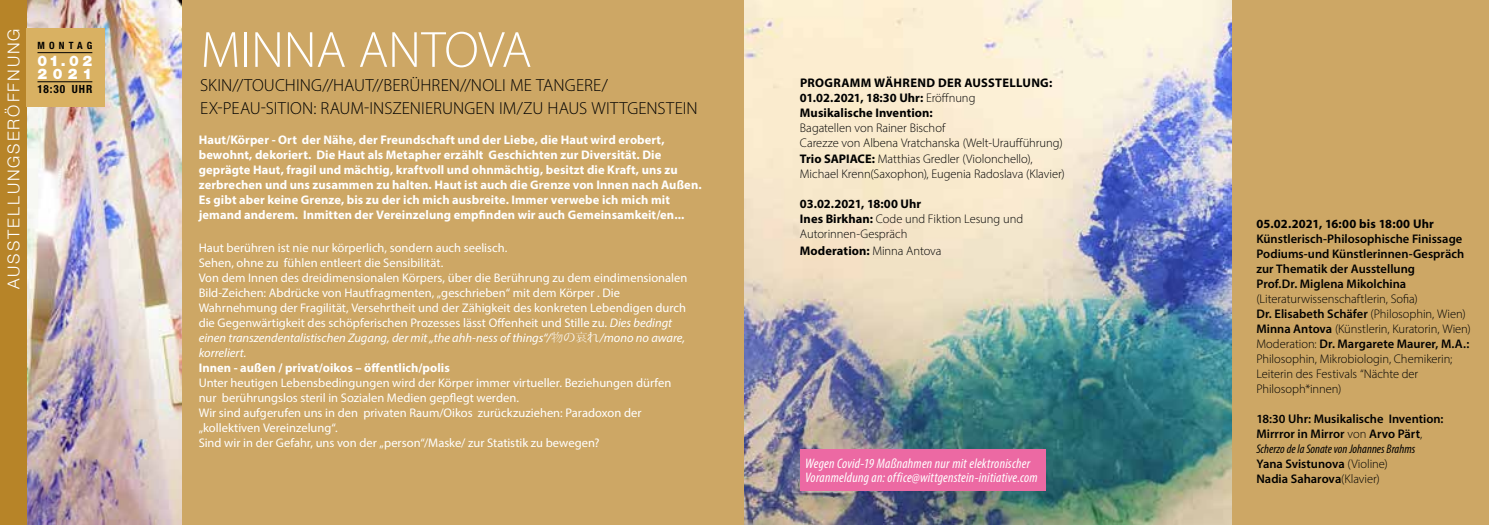
<style>
.page{position:relative;width:1489px;height:525px;background:#fff}
.page>*{position:absolute;margin:0;border:0;box-sizing:border-box;transform-origin:0 0}
.t1{font:300 51.25px "Myriad Pro";letter-spacing:-.005em;color:#fff}
.t2{font:300 17.5px "Myriad Pro";letter-spacing:.005em;color:#000}
.t3{font:300 16.38px "Helvetica Neue LT Std";letter-spacing:.12em;color:#fff}
.t4{font:900 14.62px/13.1px "Helvetica Neue LT Std";letter-spacing:.33em;color:#fff}
.t5{font:italic condensed 13.75px/13.8px "Myriad Pro";letter-spacing:.02em;color:#fff}
.t6{font:12.5px/15px "Myriad Pro";color:#fff}
.t7{font:700 12.5px/15px "Myriad Pro";letter-spacing:.005em;color:#fff}
.t8{font:300 12.5px/15px "Myriad Pro";letter-spacing:-.005em;color:#000}
.t9{font:600 12.5px/15px "Myriad Pro";color:#000}
.t10{font:700 12.5px "Myriad Pro";letter-spacing:.005em;color:#000}
.t11{font:italic condensed 12.5px/15px "Myriad Pro";color:#000}
.t12{font:700 12.5px "Myriad Pro";letter-spacing:.025em;color:#000}
.t13{font:700 12.5px "Myriad Pro";letter-spacing:-.015em;color:#000}
.t14{font:700 condensed 11.25px "Helvetica Neue LT Std";letter-spacing:.09em;color:#000}
.t15{font:700 condensed 10px "Helvetica Neue LT Std";letter-spacing:.415em;color:#000}
.s1{font-style:italic}
.s2{font-family:"Adobe Myungjo Std";font-weight:500}
.s3{font-weight:300}
.s4{font-weight:700}
.s5{font-weight:600}
.s6{font-weight:600;font-style:normal;font-stretch:normal}
.s7{font-weight:300;font-style:normal;font-stretch:normal}
</style>
<div class="page">
<div style="left:0;top:0;width:1488px;height:524px;background:#cda765"></div>
<img style="left:27px;top:0;width:155px;height:524px">
<div style="left:0;top:0;width:27px;height:524px;background:#b78428"></div>
<img style="left:744px;top:0;width:487px;height:524px">
<div style="left:800px;top:449px;width:245px;height:41px;background:#ec69a3"></div>
<div style="left:27px;top:28px;width:78px;height:79px;background:#d9b162"></div>
<hr style="left:37px;top:52px;width:55px;height:1px;background:#000">
<hr style="left:37px;top:81px;width:55px;height:1px;background:#000">
<p class="t3" style="left:4px;top:289px;width:262px;rotate:-90deg">AUSSTELLUNGSERÖFFNUNG</p>
<p class="t15" style="left:37px;top:40px;width:56px">MONTAG</p>
<p class="t4" style="left:37px;top:54px;width:56px">01.02<br>2021</p>
<p class="t14" style="left:37px;top:82px;width:56px">18:30 UHR</p>
<p class="t1" style="left:201px;top:19px;width:332px">MINNA ANTOVA</p>
<p class="t2" style="left:200px;top:74px;width:409px">SKIN//TOUCHING//HAUT//BERÜHREN//NOLI ME TANGERE/</p>
<p class="t2" style="left:200px;top:98px;width:499px">EX-PEAU-SITION: RAUM-INSZENIERUNGEN IM/ZU HAUS WITTGENSTEIN</p>
<p class="t7" style="left:199px;top:132px;width:504px">Haut/Körper - Ort der Nähe, der Freundschaft und der Liebe, die Haut wird erobert, bewohnt, dekoriert. Die Haut als Metapher erzählt Geschichten zur Diversität. Die geprägte Haut, fragil und mächtig, kraftvoll und ohnmächtig, besitzt die Kraft, uns zu zerbrechen und uns zusammen zu halten. Haut ist auch die Grenze von Innen nach Außen.<br>Es gibt aber keine Grenze, bis zu der ich mich ausbreite. Immer verwebe ich mich mit jemand anderem. Inmitten der Vereinzelung empfinden wir auch Gemeinsamkeit/en...</p>
<p class="t6" style="left:199px;top:240px;width:310px">Haut berühren ist nie nur körperlich, sondern auch seelisch.</p>
<p class="t6" style="left:199px;top:255px;width:246px">Sehen, ohne zu fühlen entleert die Sensibilität.</p>
<p class="t6" style="left:199px;top:270px;width:490px">Von dem Innen des dreidimensionalen Körpers, über die Berührung zu dem eindimensionalen Bild-Zeichen: Abdrücke von Hautfragmenten, „geschrieben“ mit dem Körper . Die Wahrnehmung der Fragilität, Versehrtheit und der Zähigkeit des konkreten Lebendigen durch die Gegenwärtigkeit des schöpferischen Prozesses lässt Offenheit und Stille zu. <span class="s1">Dies bedingt einen transzendentalistischen Zugang, der mit „the ahh-ness of things“/</span><span class="s2">物の哀れ</span><span class="s1">/mono no aware, korreliert.</span></p>
<p class="t7" style="left:199px;top:360px;width:253px">Innen - außen / privat/oikos – öffentlich/polis</p>
<p class="t6" style="left:199px;top:375px;width:474px">Unter heutigen Lebensbedingungen wird der Körper immer virtueller. Beziehungen dürfen nur berührungslos steril in Sozialen Medien gepflegt werden.</p>
<p class="t6" style="left:199px;top:405px;width:444px">Wir sind aufgerufen uns in den privaten Raum/Oikos zurückzuziehen: Paradoxon der „kollektiven Vereinzelung“.</p>
<p class="t6" style="left:199px;top:435px;width:402px">Sind wir in der Gefahr, uns von der „person“/Maske/ zur Statistik zu bewegen?</p>
<p class="t12" style="left:800px;top:75px;width:254px">PROGRAMM WÄHREND DER AUSSTELLUNG:</p>
<p class="t13" style="left:800px;top:90px;width:177px">01.02.2021, 18:30 Uhr: <span class="s3">Eröffnung</span></p>
<p class="t10" style="left:800px;top:105px;width:134px">Musikalische Invention:</p>
<p class="t8" style="left:800px;top:121px;width:147px">Bagatellen von Rainer Bischof</p>
<p class="t8" style="left:800px;top:136px;width:264px">Carezze von Albena Vratchanska (Welt-Uraufführung)</p>
<p class="t8" style="left:800px;top:151px;width:266px"><span class="s4">Trio SAPIACE:</span> Matthias Gredler (Violonchello),<br>Michael Krenn(Saxophon), Eugenia Radoslava (Klavier)</p>
<p class="t10" style="left:800px;top:195px;width:123px">03.02.2021, 18:00 Uhr</p>
<p class="t8" style="left:800px;top:211px;width:225px"><span class="s4">Ines Birkhan:</span> Code und Fiktion Lesung und<br>Autorinnen-Gespräch</p>
<p class="t10" style="left:800px;top:242px;width:143px">Moderation: <span class="s3">Minna Antova</span></p>
<p class="t5" style="left:805px;top:456px;width:234px">Wegen Covid-19 Maßnahmen nur mit elektronischer<br>Voranmeldung an: office@wittgenstein-initiative.com</p>
<p class="t10" style="left:1256px;top:215px;width:179px">05.02.2021, 16:00 bis 18:00 Uhr</p>
<p class="t9" style="left:1256px;top:230px;width:207px">Künstlerisch-Philosophische Finissage</p>
<p class="t9" style="left:1256px;top:245px;width:209px">Podiums-und Künstlerinnen-Gespräch zur Thematik der Ausstellung</p>
<p class="t8" style="left:1256px;top:276px;width:163px"><span class="s5">Prof.Dr. Miglena Mikolchina </span>(Literaturwissenschaftlerin, Sofia)</p>
<p class="t9" style="left:1256px;top:305px;width:211px">Dr. Elisabeth Schäfer <span class="s3">(Philosophin, Wien)</span></p>
<p class="t8" style="left:1256px;top:321px;width:216px"><span class="s5">Minna Antova</span> (Künstlerin, Kuratorin, Wien)</p>
<p class="t8" style="left:1256px;top:336px;width:214px">Moderation: <span class="s5">Dr. Margarete Maurer, M.A.:<br></span>Philosophin, Mikrobiologin, Chemikerin; Leiterin des Festivals “Nächte der Philosoph*innen)</p>
<p class="t9" style="left:1256px;top:410px;width:188px">18:30 Uhr: Musikalische Invention:</p>
<p class="t11" style="left:1256px;top:426px;width:167px"><span class="s6">Mirrror in Mirror</span> <span class="s7">von</span> <span class="s6">Arvo Pärt</span><span class="s7">,<br></span>Scherzo de la Sonate von Johannes Brahms</p>
<p class="t9" style="left:1256px;top:455px;width:133px">Yana Svistunova <span class="s3">(Violine)<br></span>Nadia Saharova<span class="s3">(Klavier)</span></p>
</div>
